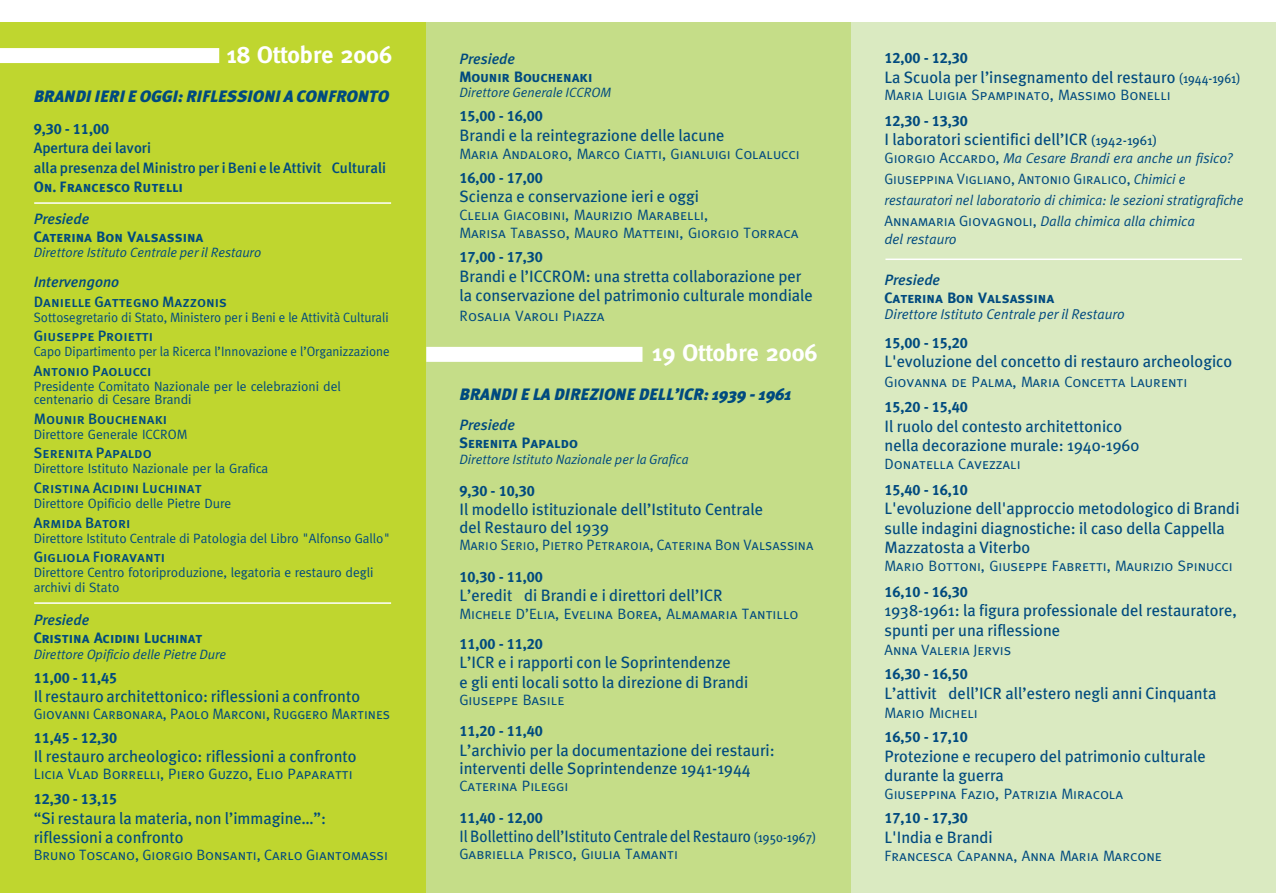
<style>
.page{position:relative;width:1276px;height:893px;background:#fff}
.page>*{position:absolute;margin:0;border:0;box-sizing:border-box;transform-origin:0 0}
.t1{font:700 24px "Meta";color:#fff}
.t2{font:16.5px/19.5px "Meta Plus";color:#004a7f}
.t3{font:italic 900 16.5px "Meta Plus";color:#004a7f}
.t4{font:16.5px "Meta Plus";color:#004a7f;scale:.93 1}
.t5{font:15px/18px "Meta Caps";color:#004a7f}
.t6{font:15px "Meta Plus Bold Caps";color:#004a7f}
.t7{font:15px "Meta Plus Medium Caps";color:#004a7f}
.t8{font:15px "Meta Bold Caps";color:#004a7f}
.t9{font:15px "Meta Caps";color:#004a7f;scale:.96 1}
.t10{font:500 15px/19.5px "Meta Plus";color:#004a7f}
.t11{font:italic 500 15px "Meta Plus";color:#004a7f}
.t12{font:15px "Meta Caps";color:#004a7f;scale:.95 1}
.t13{font:italic 14.25px/21px "Meta";color:#004a7f;scale:.96 1}
.t14{font:italic 14.25px "Meta";color:#004a7f}
.t15{font:italic 14.25px "Meta Plus Normal";color:#004a7f}
.t16{font:13.5px/13.5px "Meta";color:#004a7f}
.t17{font:italic 13.5px "Meta Plus Normal";color:#004a7f}
.t18{font:13.5px "Meta";color:#004a7f;scale:.96 1}
.s1{font-family:"Meta"}
.s2{font-size:13.5px}
.s3{font-family:"Meta Caps";font-style:normal;font-size:15px}
.s4{font-family:"Meta";font-style:italic;font-size:14.25px}
</style>
<div class="page">
<div style="left:850px;top:0;width:426px;height:893px;background:#daeac1"></div>
<div style="left:425px;top:0;width:425px;height:893px;background:#c5dd88"></div>
<div style="left:0;top:0;width:425px;height:893px;background:#bfd62f"></div>
<div style="left:426px;top:347px;width:216px;height:15px;background:#fff"></div>
<div style="left:0;top:0;width:1276px;height:21px;background:#fff"></div>
<div style="left:0;top:48px;width:219px;height:15px;background:#fff"></div>
<hr style="left:34px;top:602px;width:357px;height:2px;background:#fff">
<hr style="left:34px;top:202px;width:357px;height:2px;background:#fff">
<hr style="left:885px;top:259px;width:357px;height:1px;background:#fff">
<h1 class="t1" style="left:226px;top:41px;width:167px">18 Ottobre 2006</h1>
<p class="t3" style="left:34px;top:87px;width:357px">BRANDI IERI E OGGI: RIFLESSIONI A CONFRONTO</p>
<p class="t6" style="left:34px;top:120px;width:77px">9,30 - 11,00</p>
<p class="t10" style="left:34px;top:138px;width:354px">Apertura dei lavori<br>alla presenza del Ministro per i Beni e le Attivit Culturali</p>
<p class="t6" style="left:34px;top:178px;width:151px">On. Francesco Rutelli</p>
<p class="t11" style="left:34px;top:210px;width:57px">Presiede</p>
<p class="t8" style="left:34px;top:228px;width:171px">Caterina Bon Valsassina</p>
<p class="t17" style="left:34px;top:245px;width:229px">Direttore Istituto Centrale per il Restauro</p>
<p class="t11" style="left:34px;top:274px;width:87px">Intervengono</p>
<p class="t7" style="left:34px;top:293px;width:195px">Danielle Gattegno Mazzonis</p>
<p class="t18" style="left:34px;top:309px;width:371px">Sottosegretario di Stato, Ministero per i Beni e le Attività Culturali</p>
<p class="t7" style="left:34px;top:328px;width:121px">Giuseppe Proietti</p>
<p class="t18" style="left:34px;top:344px;width:372px">Capo Dipartimento per la Ricerca l’Innovazione e l’Organizzazione</p>
<p class="t7" style="left:34px;top:362px;width:119px">Antonio Paolucci</p>
<p class="t16" style="left:34px;top:379px;width:308px">Presidente Comitato Nazionale per le celebrazioni del centenario di Cesare Brandi</p>
<p class="t7" style="left:34px;top:410px;width:135px">Mounir Bouchenaki</p>
<p class="t16" style="left:34px;top:427px;width:155px">Direttore Generale ICCROM</p>
<p class="t7" style="left:34px;top:445px;width:120px">Serenita Papaldo</p>
<p class="t16" style="left:34px;top:462px;width:236px">Direttore Istituto Nazionale per la Grafica</p>
<p class="t7" style="left:34px;top:479px;width:169px">Cristina Acidini Luchinat</p>
<p class="t16" style="left:34px;top:496px;width:199px">Direttore Opificio delle Pietre Dure</p>
<p class="t7" style="left:34px;top:514px;width:98px">Armida Batori</p>
<p class="t16" style="left:34px;top:531px;width:358px">Direttore Istituto Centrale di Patologia del Libro "Alfonso Gallo"</p>
<p class="t7" style="left:34px;top:548px;width:133px">Gigliola Fioravanti</p>
<p class="t16" style="left:34px;top:565px;width:341px;line-height:15px">Direttore Centro fotoriproduzione, legatoria e restauro degli archivi di Stato</p>
<p class="t11" style="left:34px;top:611px;width:57px">Presiede</p>
<p class="t8" style="left:34px;top:629px;width:170px">Cristina Acidini Luchinat</p>
<p class="t17" style="left:34px;top:646px;width:194px">Direttore Opificio delle Pietre Dure</p>
<p class="t6" style="left:34px;top:669px;width:85px">11,00 - 11,45</p>
<p class="t2" style="left:34px;top:687px;width:328px">Il restauro architettonico: riflessioni a confronto</p>
<p class="t9" style="left:34px;top:705px;width:373px">Giovanni Carbonara, Paolo Marconi, Ruggero Martines</p>
<p class="t6" style="left:34px;top:729px;width:85px">11,45 - 12,30</p>
<p class="t2" style="left:34px;top:747px;width:324px">Il restauro archeologico: riflessioni a confronto</p>
<p class="t5" style="left:34px;top:764px;width:320px"><span class="s1">L</span>icia Vlad Borrelli, Piero Guzzo, Elio Paparatti</p>
<p class="t6" style="left:34px;top:790px;width:85px">12,30 - 13,15</p>
<p class="t2" style="left:34px;top:808px;width:294px">“Si restaura la materia, non l’immagine…”: riflessioni a confronto</p>
<p class="t5" style="left:34px;top:845px;width:356px">Bruno Toscano, Giorgio Bonsanti, Carlo Giantomassi</p>
<p class="t11" style="left:459px;top:50px;width:57px">Presiede</p>
<p class="t8" style="left:459px;top:68px;width:134px">Mounir Bouchenaki</p>
<p class="t17" style="left:459px;top:85px;width:153px">Direttore Generale ICCROM</p>
<p class="t6" style="left:459px;top:107px;width:85px">15,00 - 16,00</p>
<p class="t2" style="left:459px;top:125px;width:266px">Brandi e la reintegrazione delle lacune</p>
<p class="t5" style="left:459px;top:144px;width:342px">Maria Andaloro, Marco Ciatti, Gianluigi Colalucci</p>
<p class="t6" style="left:459px;top:169px;width:85px">16,00 - 17,00</p>
<p class="t2" style="left:459px;top:187px;width:241px">Scienza e conservazione ieri e oggi</p>
<p class="t5" style="left:459px;top:206px;width:340px">Clelia Giacobini, Maurizio Marabelli,<br>Marisa Tabasso, Mauro Matteini, Giorgio Torraca</p>
<p class="t6" style="left:459px;top:248px;width:85px">17,00 - 17,30</p>
<p class="t2" style="left:459px;top:266px;width:355px">Brandi e l’ICCROM: una stretta collaborazione per la conservazione del patrimonio culturale mondiale</p>
<p class="t5" style="left:459px;top:306px;width:147px">Rosalia Varoli Piazza</p>
<h1 class="t1" style="left:651px;top:339px;width:167px">19 Ottobre 2006</h1>
<p class="t3" style="left:459px;top:385px;width:333px">BRANDI E LA DIREZIONE DELL’ICR: 1939 - 1961</p>
<p class="t11" style="left:459px;top:416px;width:57px">Presiede</p>
<p class="t8" style="left:459px;top:434px;width:120px">Serenita Papaldo</p>
<p class="t17" style="left:459px;top:452px;width:231px">Direttore Istituto Nazionale per la Grafica</p>
<p class="t6" style="left:459px;top:482px;width:77px">9,30 - 10,30</p>
<p class="t2" style="left:459px;top:500px;width:305px;line-height:18px">Il modello istituzionale dell’Istituto Centrale del Restauro del 1939</p>
<p class="t12" style="left:459px;top:536px;width:374px">Mario Serio, Pietro Petraroia, Caterina Bon Valsassina</p>
<p class="t6" style="left:459px;top:568px;width:85px">10,30 - 11,00</p>
<p class="t2" style="left:459px;top:586px;width:265px">L’eredit di Brandi e i direttori dell’ICR</p>
<p class="t5" style="left:459px;top:604px;width:340px">Michele D’Elia, Evelina Borea, Almamaria Tantillo</p>
<p class="t6" style="left:459px;top:635px;width:85px">11,00 - 11,20</p>
<p class="t2" style="left:459px;top:652px;width:290px">L’ICR e i rapporti con le Soprintendenze<br>e gli enti locali sotto la direzione di Brandi</p>
<p class="t5" style="left:459px;top:690px;width:106px">Giuseppe Basile</p>
<p class="t6" style="left:459px;top:722px;width:85px">11,20 - 11,40</p>
<p class="t2" style="left:459px;top:741px;width:317px;line-height:18px">L’archivio per la documentazione dei restauri: interventi delle Soprintendenze 1941-1944</p>
<p class="t5" style="left:459px;top:777px;width:110px">Caterina Pileggi</p>
<p class="t6" style="left:459px;top:809px;width:85px">11,40 - 12,00</p>
<p class="t4" style="left:459px;top:827px;width:385px">Il Bollettino dell’Istituto Centrale del Restauro <span class="s2">(1950-1967)</span></p>
<p class="t5" style="left:459px;top:845px;width:220px">Gabriella Prisco, Giulia Tamanti</p>
<p class="t6" style="left:884px;top:50px;width:85px">12,00 - 12,30</p>
<p class="t2" style="left:884px;top:67px;width:357px">La Scuola per l’insegnamento del restauro <span class="s2">(1944-1961)</span></p>
<p class="t5" style="left:884px;top:86px;width:288px">Maria Luigia Spampinato, Massimo Bonelli</p>
<p class="t6" style="left:884px;top:112px;width:85px">12,30 - 13,30</p>
<p class="t2" style="left:884px;top:130px;width:274px">I laboratori scientifici dell’ICR <span class="s2">(1942-1961)</span></p>
<p class="t14" style="left:884px;top:150px;width:349px"><span class="s3">Giorgio Accardo,</span> Ma Cesare Brandi era anche un fisico?</p>
<p class="t9" style="left:884px;top:170px;width:315px">Giuseppina Vigliano, Antonio Giralico, <span class="s4">Chimici e</span></p>
<p class="t13" style="left:884px;top:190px;width:375px">restauratori nel laboratorio di chimica: le sezioni stratigrafiche<br><span class="s3">Annamaria Giovagnoli,</span> Dalla chimica alla chimica</p>
<p class="t14" style="left:884px;top:231px;width:74px">del restauro</p>
<p class="t11" style="left:884px;top:271px;width:57px">Presiede</p>
<p class="t8" style="left:884px;top:289px;width:171px">Caterina Bon Valsassina</p>
<p class="t15" style="left:884px;top:306px;width:242px">Direttore Istituto Centrale per il Restauro</p>
<p class="t6" style="left:884px;top:334px;width:85px">15,00 - 15,20</p>
<p class="t2" style="left:884px;top:352px;width:349px">L'evoluzione del concetto di restauro archeologico</p>
<p class="t5" style="left:884px;top:372px;width:304px">Giovanna de Palma, Maria Concetta Laurenti</p>
<p class="t6" style="left:884px;top:398px;width:85px">15,20 - 15,40</p>
<p class="t2" style="left:884px;top:416px;width:256px">Il ruolo del contesto architettonico nella decorazione murale: 1940-1960</p>
<p class="t5" style="left:884px;top:455px;width:138px">Donatella Cavezzali</p>
<p class="t6" style="left:884px;top:481px;width:85px">15,40 - 16,10</p>
<p class="t2" style="left:884px;top:499px;width:356px">L'evoluzione dell'approccio metodologico di Brandi sulle indagini diagnostiche: il caso della Cappella<br>Mazzatosta a Viterbo</p>
<p class="t5" style="left:884px;top:557px;width:350px">Mario Bottoni, Giuseppe Fabretti, Maurizio Spinucci</p>
<p class="t6" style="left:884px;top:583px;width:85px">16,10 - 16,30</p>
<p class="t2" style="left:884px;top:601px;width:354px">1938-1961: la figura professionale del restauratore, spunti per una riflessione</p>
<p class="t5" style="left:884px;top:641px;width:128px">Anna Valeria Jervis</p>
<p class="t6" style="left:884px;top:665px;width:85px">16,30 - 16,50</p>
<p class="t2" style="left:884px;top:683px;width:333px">L’attivit dell’ICR all’estero negli anni Cinquanta</p>
<p class="t5" style="left:884px;top:704px;width:95px">Mario Micheli</p>
<p class="t6" style="left:884px;top:728px;width:85px">16,50 - 17,10</p>
<p class="t2" style="left:884px;top:746px;width:323px">Protezione e recupero del patrimonio culturale durante la guerra</p>
<p class="t5" style="left:884px;top:785px;width:240px">Giuseppina Fazio, Patrizia Miracola</p>
<p class="t6" style="left:884px;top:809px;width:85px">17,10 - 17,30</p>
<p class="t2" style="left:884px;top:827px;width:110px">L'India e Brandi</p>
<p class="t5" style="left:884px;top:846px;width:279px">Francesca Capanna, Anna Maria Marcone</p>
</div>
